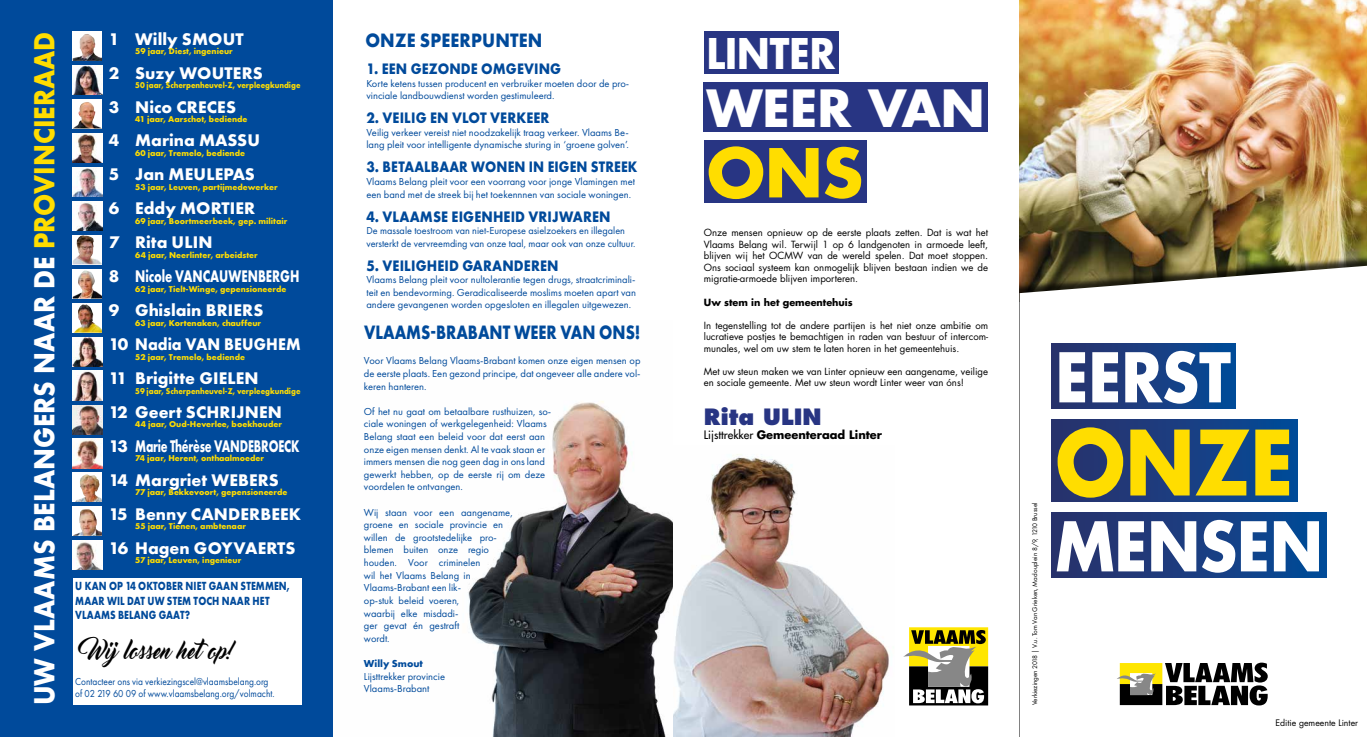
<style>
.page{position:relative;width:1367px;height:737px;background:#fff}
.page>*{position:absolute;margin:0;border:0;box-sizing:border-box;transform-origin:0 0}
.t1{font:700 87.41px "Futura Std";color:#fd0;scale:.9 1}
.t2{font:700 66.59px "Futura Std";color:#fff;scale:.9 1}
.t3{font:700 65.45px "Futura Std";color:#fd0}
.t4{font:700 49.88px "Futura Std";color:#fff}
.t5{font:700 41.12px "Futura Std";color:#fff;scale:.9 1}
.t6{font:700 30.28px "Futura PT";color:#fff;scale:.9 1}
.t7{font:22.75px "Master Of Break";color:#000;scale:.89 1}
.t8{font:800 21.88px "Futura Std";color:#283583}
.t9{font:700 20.12px "Futura PT";color:#004a9b;scale:.81 1}
.t10{font:700 20.12px "Futura PT";color:#004a9b;scale:.9 1}
.t11{font:700 17.5px "Futura PT";color:#fff}
.t12{font:700 17.5px "Futura PT";letter-spacing:-.02em;color:#fff}
.t13{font:700 15.75px "Futura PT";letter-spacing:.01em;color:#004a9b;scale:.9 1}
.t14{font:700 12.25px/14.7px "Futura PT";letter-spacing:.01em;color:#004a9b;scale:.8 1}
.t15{font:700 11.38px "Futura Std";color:#000}
.t16{font:10.5px/12.6px "Futura PT";color:#004a9b}
.t17{font:10.5px/12.6px "Futura PT";color:#004a9b;scale:.89 1}
.t18{font:700 10.5px "Futura PT";color:#004a9b}
.t19{font:9.62px/11.5px "Futura Std";color:#000;text-align:justify}
.t20{font:700 9.62px "Futura Std";color:#000}
.t21{font:700 8.75px "Futura PT";color:#fd0}
.t22{font:700 8.75px "Futura PT";color:#fd0;scale:.91 1}
.t23{font:8.75px "Futura Std";color:#000}
.t24{font:7px "Futura PT";color:#000}
.s1{color:#fd0}
.s2{font-weight:500}
</style>
<div class="page">
<img style="left:672px;top:454px;width:217px;height:283px">
<img style="left:1019px;top:0;width:348px;height:254px">
<div style="left:1019px;top:254px;width:348px;height:483px;background:#000;opacity:.75"></div>
<svg style="left:1019px;top:266px;width:348px;height:471px"></svg>
<div style="left:1051px;top:343px;width:184px;height:65px;background:linear-gradient(to right,#2d3069,#044a97)"></div>
<div style="left:1051px;top:419px;width:246px;height:82px;background:linear-gradient(to right,#2d316a,#044a97)"></div>
<div style="left:1051px;top:512px;width:276px;height:65px;background:linear-gradient(to right,#2d306a,#044a97)"></div>
<svg style="left:1116px;top:662px;width:151px;height:43px"></svg>
<div style="left:704px;top:32px;width:134px;height:41px;background:#283583"></div>
<div style="left:704px;top:140px;width:162px;height:62px;background:#283583"></div>
<div style="left:704px;top:82px;width:284px;height:49px;background:#283583"></div>
<svg style="left:903px;top:627px;width:85px;height:78px"></svg>
<img style="left:332px;top:321px;width:340px;height:416px">
<div style="left:0;top:0;width:332px;height:737px;background:#004a9b"></div>
<div style="left:73px;top:32px;width:29px;height:29px;background:#fff"></div>
<img style="left:73px;top:34px;width:29px;height:27px">
<img style="left:73px;top:65px;width:29px;height:30px">
<div style="left:73px;top:99px;width:29px;height:29px;background:#fff"></div>
<img style="left:73px;top:102px;width:28px;height:26px">
<img style="left:73px;top:133px;width:29px;height:30px">
<img style="left:73px;top:167px;width:29px;height:30px">
<img style="left:73px;top:201px;width:29px;height:29px">
<img style="left:73px;top:235px;width:29px;height:29px">
<div style="left:73px;top:269px;width:29px;height:29px;background:#fff"></div>
<img style="left:73px;top:270px;width:29px;height:28px">
<div style="left:73px;top:303px;width:29px;height:30px;background:#fff"></div>
<img style="left:73px;top:304px;width:29px;height:29px">
<img style="left:73px;top:337px;width:29px;height:29px">
<img style="left:73px;top:371px;width:29px;height:29px">
<img style="left:73px;top:405px;width:29px;height:29px">
<img style="left:73px;top:439px;width:29px;height:29px">
<div style="left:73px;top:472px;width:29px;height:30px;background:#fff"></div>
<img style="left:75px;top:474px;width:27px;height:28px">
<div style="left:73px;top:506px;width:29px;height:29px;background:#fff"></div>
<img style="left:74px;top:509px;width:28px;height:26px">
<img style="left:73px;top:540px;width:29px;height:30px">
<div style="left:73px;top:578px;width:228px;height:127px;background:#fff"></div>
<h3 class="t6" style="left:25px;top:705px;width:750px;rotate:-90deg">UW VLAAMS BELANGERS NAAR DE <span class="s1">PROVINCIERAAD</span></h3>
<h3 class="t11" style="left:109px;top:28px;width:136px">1 Willy SMOUT</h3>
<p class="t21" style="left:135px;top:46px;width:99px">59 jaar, Diest, ingenieur</p>
<h3 class="t11" style="left:109px;top:61px;width:155px">2 Suzy WOUTERS</h3>
<p class="t22" style="left:135px;top:80px;width:183px">50 jaar, Scherpenheuvel-Z, verpleegkundige</p>
<h3 class="t11" style="left:109px;top:95px;width:128px">3 Nico CRECES</h3>
<p class="t21" style="left:135px;top:113px;width:114px">41 jaar, Aarschot, bediende</p>
<h3 class="t11" style="left:109px;top:129px;width:152px">4 Marina MASSU</h3>
<p class="t21" style="left:135px;top:147px;width:111px">60 jaar, Tremelo, bediende</p>
<h3 class="t11" style="left:109px;top:163px;width:147px">5 Jan MEULEPAS</h3>
<p class="t21" style="left:135px;top:181px;width:144px">53 jaar, Leuven, partijmedewerker</p>
<h3 class="t11" style="left:109px;top:197px;width:148px">6 Eddy MORTIER</h3>
<p class="t21" style="left:135px;top:215px;width:154px">69 jaar, Boortmeerbeek, gep. militair</p>
<h3 class="t11" style="left:109px;top:231px;width:105px">7 Rita ULIN</h3>
<p class="t21" style="left:135px;top:249px;width:124px">64 jaar, Neerlinter, arbeidster</p>
<h3 class="t11" style="left:109px;top:265px;width:192px">8 Nicole VANCAUWENBERGH</h3>
<p class="t21" style="left:135px;top:283px;width:153px">62 jaar, Tielt-Winge, gepensioneerde</p>
<h3 class="t11" style="left:109px;top:299px;width:156px">9 Ghislain BRIERS</h3>
<p class="t21" style="left:135px;top:317px;width:127px">63 jaar, Kortenaken, chauffeur</p>
<h3 class="t11" style="left:109px;top:333px;width:193px">10 Nadia VAN BEUGHEM</h3>
<p class="t21" style="left:135px;top:351px;width:111px">52 jaar, Tremelo, bediende</p>
<h3 class="t11" style="left:109px;top:367px;width:151px">11 Brigitte GIELEN</h3>
<p class="t22" style="left:135px;top:385px;width:183px">59 jaar, Scherpenheuvel-Z, verpleegkundige</p>
<h3 class="t11" style="left:109px;top:401px;width:174px">12 Geert SCHRIJNEN</h3>
<p class="t21" style="left:135px;top:419px;width:148px">44 jaar, Oud-Heverlee, boekhouder</p>
<h3 class="t12" style="left:109px;top:435px;width:192px">13 Marie Thérèse VANDEBROECK</h3>
<p class="t21" style="left:135px;top:453px;width:130px">74 jaar, Herent, onthaalmoeder</p>
<h3 class="t11" style="left:109px;top:468px;width:171px">14 Margriet WEBERS</h3>
<p class="t21" style="left:135px;top:487px;width:154px">77 jaar, Bekkevoort, gepensioneerde</p>
<h3 class="t11" style="left:109px;top:502px;width:194px">15 Benny CANDERBEEK</h3>
<p class="t21" style="left:135px;top:520px;width:112px">55 jaar, Tienen, ambtenaar</p>
<h3 class="t11" style="left:109px;top:536px;width:188px">16 Hagen GOYVAERTS</h3>
<p class="t21" style="left:135px;top:554px;width:108px">57 jaar, Leuven, ingenieur</p>
<p class="t14" style="left:75px;top:578px;width:270px">U KAN OP 14 OKTOBER NIET GAAN STEMMEN,<br>MAAR WIL DAT UW STEM TOCH NAAR HET<br>VLAAMS BELANG GAAT?</p>
<h3 class="t7" style="left:88px;top:638px;width:165px">Wijlossen het op!</h3>
<p class="t17" style="left:75px;top:674px;width:225px">Contacteer ons via verkiezingscel@vlaamsbelang.org of 02 219 60 09 of www.vlaamsbelang.org/volmacht.</p>
<h3 class="t10" style="left:365px;top:27px;width:198px">ONZE SPEERPUNTEN</h3>
<h3 class="t13" style="left:366px;top:58px;width:218px">1. EEN GEZONDE OMGEVING</h3>
<p class="t16" style="left:366px;top:77px;width:264px">Korte ketens tussen producent en verbruiker moeten door de pro&shy;vinciale landbouwdienst worden gestimuleerd.</p>
<h3 class="t13" style="left:366px;top:108px;width:205px">2. VEILIG EN VLOT VERKEER</h3>
<p class="t16" style="left:366px;top:126px;width:264px">Veilig verkeer vereist niet noodzakelijk traag verkeer. Vlaams Be&shy;lang pleit voor intelligente dynamische sturing in ‘groene golven’.</p>
<h3 class="t13" style="left:366px;top:157px;width:303px">3. BETAALBAAR WONEN IN EIGEN STREEK</h3>
<p class="t16" style="left:366px;top:175px;width:270px">Vlaams Belang pleit voor een voorrang voor jonge Vlamingen met een band met de streek bij het toekennnen van sociale woningen.</p>
<h3 class="t13" style="left:366px;top:206px;width:273px">4. VLAAMSE EIGENHEID VRIJWAREN</h3>
<p class="t16" style="left:366px;top:224px;width:271px">De massale toestroom van niet-Europese asielzoekers en illegalen versterkt de vervreemding van onze taal, maar ook van onze cultuur.</p>
<h3 class="t13" style="left:366px;top:255px;width:215px">5. VEILIGHEID GARANDEREN</h3>
<p class="t16" style="left:366px;top:273px;width:271px;text-align:justify">Vlaams Belang pleit voor nultolerantie tegen drugs, straatcriminali&shy;teit en bendevorming. Geradicaliseerde moslims moeten apart van andere gevangenen worden opgesloten en illegalen uitgewezen.</p>
<h3 class="t9" style="left:364px;top:319px;width:343px">VLAAMS-BRABANT WEER VAN ONS!</h3>
<p class="t16" style="left:364px;top:354px;width:278px;text-align:justify">Voor Vlaams Belang Vlaams-Brabant komen onze eigen mensen op de eerste plaats. Een gezond principe, dat ongeveer alle andere vol&shy;keren hanteren.</p>
<p class="t16" style="left:364px;top:405px;width:189px">Of het nu gaat om betaalbare rusthuizen, so&shy;ciale woningen of werkgelegenheid: Vlaams Belang staat een beleid voor dat eerst aan onze eigen mensen denkt. Al te vaak staan er immers mensen die nog geen dag in ons land gewerkt hebben, op de eerste rij om deze voordelen te ontvangen.</p>
<p class="t16" style="left:364px;top:506px;width:150px">Wij staan voor een aangename, groene en sociale provincie en willen de grootstedelijke pro&shy;blemen buiten onze regio houden. Voor criminelen<br>wil het Vlaams Belang in<br>Vlaams-Brabant een lik-<br>op-stuk beleid voeren,<br>waarbij elke misdadi-<br>ger gevat én gestraft<br>wordt.</p>
<p class="t18" style="left:364px;top:656px;width:61px">Willy Smout</p>
<p class="t16" style="left:364px;top:669px;width:83px">Lijsttrekker provincie<br>Vlaams-Brabant</p>
<h3 class="t5" style="left:707px;top:26px;width:144px">LINTER</h3>
<h3 class="t4" style="left:707px;top:75px;width:279px">WEER VAN</h3>
<h3 class="t3" style="left:707px;top:129px;width:158px">ONS</h3>
<p class="t19" style="left:704px;top:227px;width:286px">Onze mensen opnieuw op de eerste plaats zetten. Dat is wat het Vlaams Belang wil. Terwijl 1 op 6 landgenoten in armoede leeft, blijven wij het OCMW van de wereld spelen. Dat moet stoppen.<br>Ons sociaal systeem kan onmogelijk blijven bestaan indien we de migratie-armoede blijven importeren.</p>
<p class="t20" style="left:704px;top:295px;width:150px">Uw stem in het gemeentehuis</p>
<p class="t19" style="left:704px;top:319px;width:286px">In tegenstelling tot de andere partijen is het niet onze ambitie om lucratieve postjes te bemachtigen in raden van bestuur of intercom&shy;munales, wel om uw stem te laten horen in het gemeentehuis.</p>
<p class="t19" style="left:704px;top:366px;width:286px">Met uw steun maken we van Linter opnieuw een aangename, veilige en sociale gemeente. Met uw steun wordt Linter weer van óns!</p>
<h3 class="t8" style="left:704px;top:403px;width:119px">Rita ULIN</h3>
<p class="t15" style="left:704px;top:427px;width:180px"><span class="s2">Lijsttrekker</span> Gemeenteraad Linter</p>
<p class="t24" style="left:1030px;top:705px;width:204px;rotate:-90deg">Verkiezingen 2018 | V.u. Tom Van Grieken, Madouplein 8/9, 1210 Brussel</p>
<h2 class="t2" style="left:1055px;top:333px;width:196px">EERST</h2>
<h1 class="t1" style="left:1055px;top:404px;width:266px">ONZE</h1>
<h2 class="t2" style="left:1055px;top:502px;width:298px">MENSEN</h2>
<p class="t23" style="left:1275px;top:716px;width:84px">Editie gemeente Linter</p>
</div>
